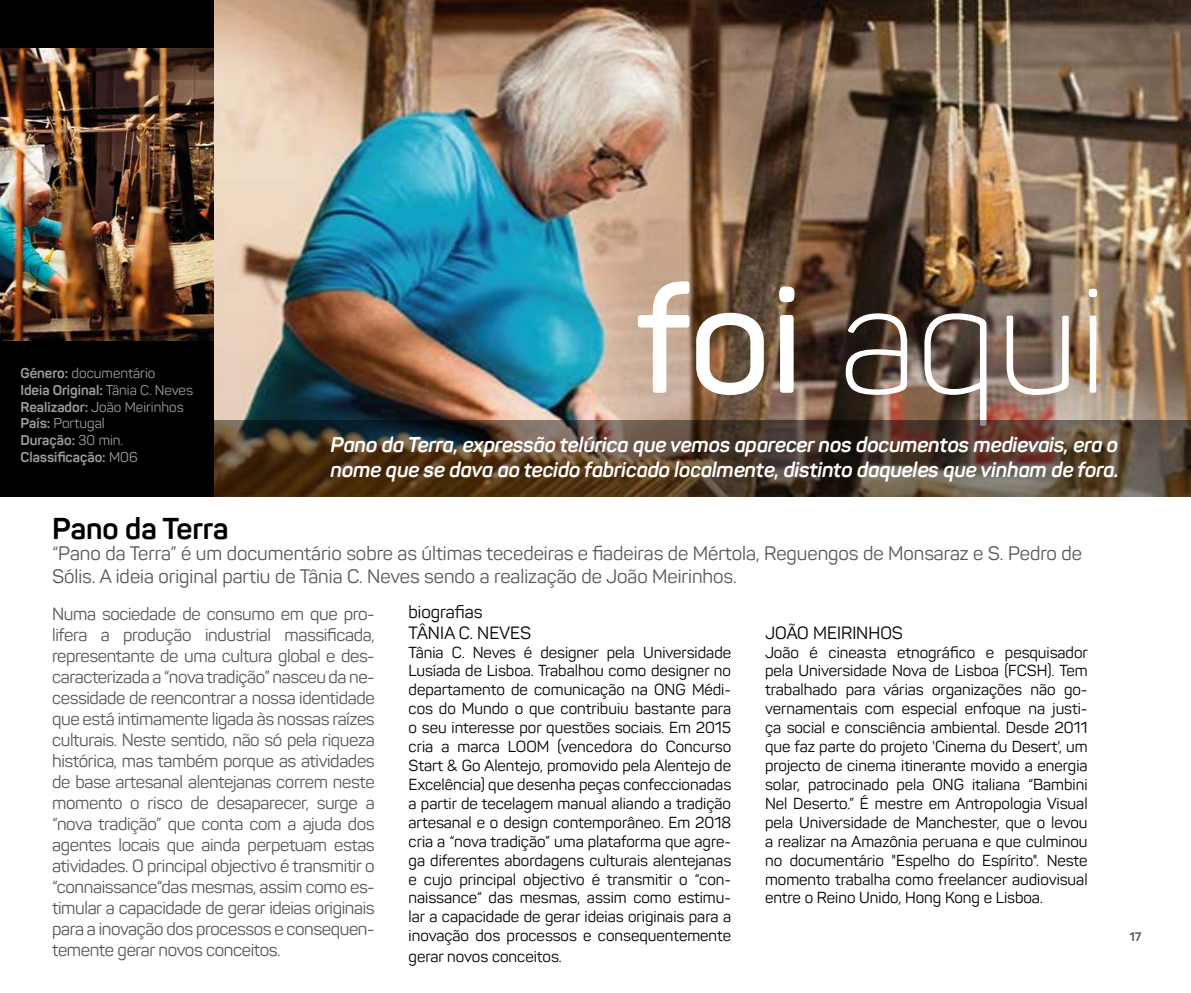
<style>
.page{position:relative;width:1191px;height:993px;background:#fff}
.page>*{position:absolute;margin:0;border:0;box-sizing:border-box;transform-origin:0 0}
.t1{font:300 150.5px "Panton";color:#fff}
.t2{font:700 29.75px "Panton";color:#000}
.t3{font:italic 700 21px/25.2px "Panton";letter-spacing:-.01em;color:#fff}
.t4{font:19.25px/22.8px "Panton";color:#575756}
.t5{font:17.5px/21px "Panton";letter-spacing:-.02em;color:#575756;text-align:justify}
.t6{font:17.5px/21px "Panton";color:#000}
.t7{font:15.75px/18.9px "Panton";color:#000;text-align:justify}
.t8{font:700 14px/16.8px "Panton";color:#9d9d9c}
.t9{font:700 12.25px "Panton";color:#575756}
.s1{font-weight:400}
.s2{font-weight:600}
</style>
<div class="page">
<img style="left:213px;top:0;width:978px;height:420px">
<div style="left:0;top:0;width:213px;height:496px;background:#000"></div>
<img style="left:0;top:48px;width:213px;height:292px">
<svg style="left:213px;top:420px;width:978px;height:76px;background:#503e2c"></svg>
<p class="t8" style="left:20px;top:364px;width:174px">Género: <span class="s1">documentário<br></span>Ideia Original: <span class="s1">Tânia C. Neves<br></span>Realizador: <span class="s1">João Meirinhos<br></span>País: <span class="s1">Portugal<br></span>Duração: <span class="s1">30 min.<br></span>Classificação: <span class="s1">M06</span></p>
<h1 class="t1" style="left:636px;top:248px;width:472px"><span class="s2">foi</span> aqui</h1>
<h3 class="t3" style="left:330px;top:431px;width:790px">Pano da Terra, expressão telúrica que vemos aparecer nos documentos medievais, era o nome que se dava ao tecido fabricado localmente, distinto daqueles que vinham de fora.</h3>
<h2 class="t2" style="left:52px;top:510px;width:178px">Pano da Terra</h2>
<p class="t4" style="left:52px;top:541px;width:1031px">“Pano da Terra” é um documentário sobre as últimas tecedeiras e fiadeiras de Mértola, Reguengos de Monsaraz e S. Pedro de<br>Sólis. A ideia original partiu de Tânia C. Neves sendo a realização de João Meirinhos.</p>
<p class="t5" style="left:52px;top:603px;width:324px">Numa sociedade de consumo em que pro&shy;lifera a produção industrial massificada, representante de uma cultura global e des&shy;caracterizada a “nova tradição” nasceu da ne&shy;cessidade de reencontrar a nossa identidade que está intimamente ligada às nossas raízes culturais. Neste sentido, não só pela riqueza histórica, mas também porque as atividades de base artesanal alentejanas correm neste momento o risco de desaparecer, surge a “nova tradição” que conta com a ajuda dos agentes locais que ainda perpetuam estas atividades. O principal objectivo é transmitir o “connaissance“das mesmas, assim como es&shy;timular a capacidade de gerar ideias originais para a inovação dos processos e consequen&shy;temente gerar novos conceitos.</p>
<p class="t6" style="left:408px;top:600px;width:124px">biografias<br>TÂNIA C. NEVES</p>
<p class="t7" style="left:408px;top:642px;width:324px">Tânia C. Neves é designer pela Universidade Lusíada de Lisboa. Trabalhou como designer no departamento de comunicação na ONG Médi&shy;cos do Mundo o que contribuiu bastante para o seu interesse por questões sociais. Em 2015 cria a marca LOOM (vencedora do Concurso Start &amp; Go Alentejo, promovido pela Alentejo de Excelência) que desenha peças confeccionadas a partir de tecelagem manual aliando a tradição artesanal e o design contemporâneo. Em 2018 cria a “nova tradição” uma plataforma que agre&shy;ga diferentes abordagens culturais alentejanas e cujo principal objectivo é transmitir o “con&shy;naissance“ das mesmas, assim como estimu&shy;lar a capacidade de gerar ideias originais para a inovação dos processos e consequentemente</p>
<p class="t7" style="left:408px;top:946px;width:155px">gerar novos conceitos.</p>
<p class="t6" style="left:765px;top:621px;width:139px">JOÃO MEIRINHOS</p>
<p class="t7" style="left:765px;top:642px;width:324px">João é cineasta etnográfico e pesquisador pela Universidade Nova de Lisboa (FCSH). Tem trabalhado para várias organizações não go&shy;vernamentais com especial enfoque na justi&shy;ça social e consciência ambiental. Desde 2011 que faz parte do projeto 'Cinema du Desert', um projecto de cinema itinerante movido a energia solar, patrocinado pela ONG italiana “Bambini Nel Deserto.” É mestre em Antropologia Visual pela Universidade de Manchester, que o levou a realizar na Amazônia peruana e que culminou no documentário "Espelho do Espírito". Neste momento trabalha como freelancer audiovisual entre o Reino Unido, Hong Kong e Lisboa.</p>
<p class="t9" style="left:1129px;top:928px;width:13px">17</p>
</div>
